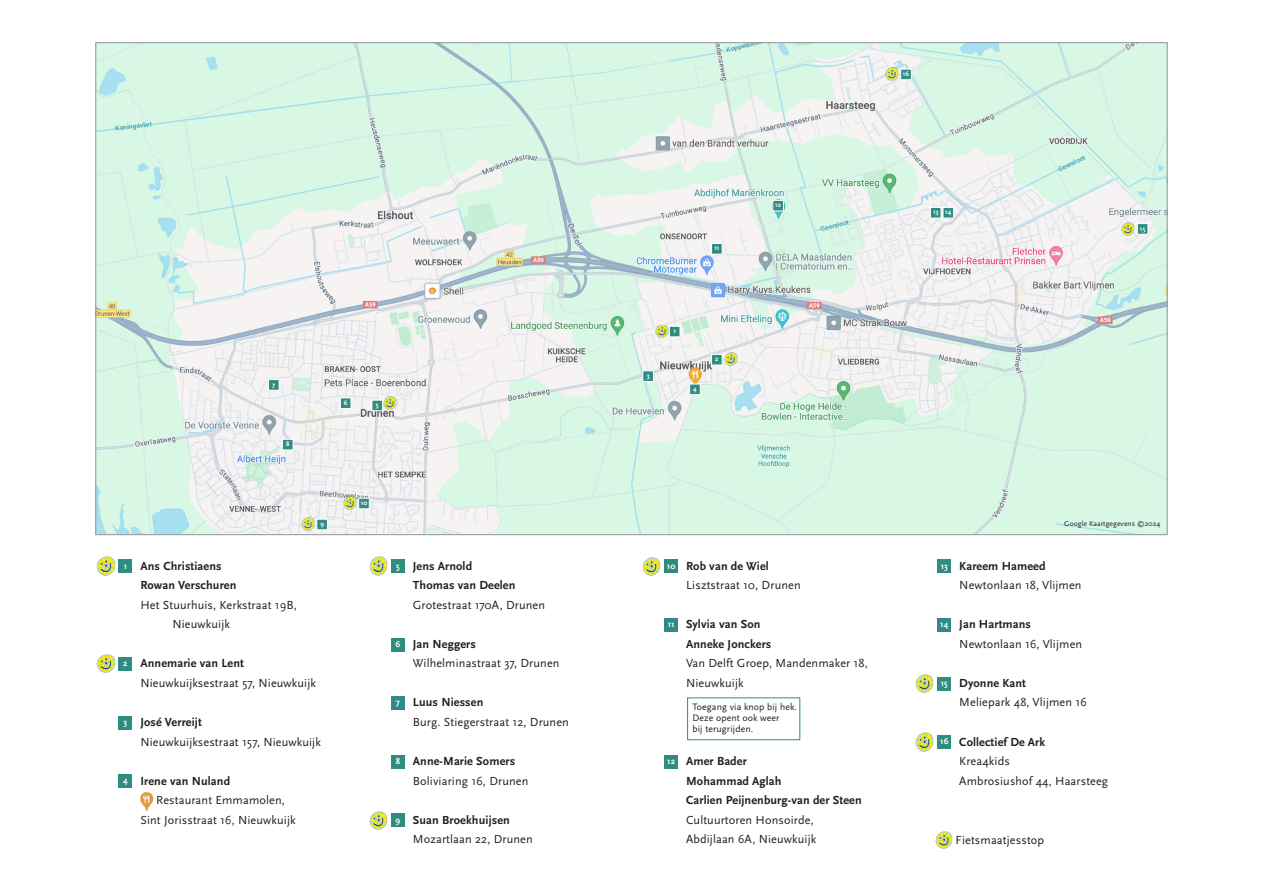
<style>
.page{position:relative;width:1263px;height:893px;background:#fff}
.page>*{position:absolute;margin:0;border:0;box-sizing:border-box;transform-origin:0 0}
.t1{font:12.3px "Scala Sans Pro";letter-spacing:.01em;color:#231f20}
.t2{font:12.15px/19.5px "Scala Sans Pro";letter-spacing:.01em;color:#231f20}
.t3{font:700 12.15px "Scala Sans Pro";letter-spacing:.01em;color:#231f20}
.t4{font:9.75px/10.9px "Scala Sans Pro";letter-spacing:.01em;color:#231f20}
._34_Pagenumber{font:700 8.85px "Scala Sans Pro";letter-spacing:.01em;color:#fff}
.t5{font:7.5px "Scala Sans Pro";letter-spacing:.01em;color:#231f20}
._34_Pagenumber-2{font:700 6.75px "Scala Sans Pro";letter-spacing:.01em;color:#fff}
</style>
<div class="page">
<img style="left:935px;top:831px;width:17px;height:17px">
<img style="left:915px;top:674px;width:19px;height:18px">
<img style="left:915px;top:733px;width:19px;height:18px">
<img style="left:642px;top:557px;width:19px;height:19px">
<div style="left:118px;top:559px;width:14px;height:14px;background:#2f8c81"></div>
<div style="left:118px;top:657px;width:14px;height:14px;background:#2f8c81"></div>
<div style="left:118px;top:716px;width:14px;height:14px;background:#2f8c81"></div>
<div style="left:118px;top:774px;width:14px;height:14px;background:#2f8c81"></div>
<div style="left:391px;top:559px;width:14px;height:14px;background:#2f8c81"></div>
<div style="left:391px;top:638px;width:14px;height:13px;background:#2f8c81"></div>
<div style="left:391px;top:696px;width:14px;height:14px;background:#2f8c81"></div>
<div style="left:391px;top:755px;width:14px;height:14px;background:#2f8c81"></div>
<div style="left:391px;top:813px;width:14px;height:14px;background:#2f8c81"></div>
<img style="left:97px;top:557px;width:18px;height:18px">
<img style="left:97px;top:655px;width:18px;height:18px">
<img style="left:369px;top:811px;width:18px;height:18px">
<img style="left:369px;top:557px;width:18px;height:18px">
<img style="left:140px;top:792px;width:14px;height:19px">
<img style="left:98px;top:45px;width:1067px;height:488px">
<div style="left:282px;top:439px;width:11px;height:11px;background:#2f8c81;border:1px solid #fff"></div>
<div style="left:358px;top:498px;width:12px;height:11px;background:#2f8c81;border:1px solid #fff"></div>
<div style="left:268px;top:379px;width:12px;height:12px;background:#2f8c81;border:1px solid #fff"></div>
<div style="left:340px;top:397px;width:11px;height:12px;background:#2f8c81;border:1px solid #fff"></div>
<div style="left:316px;top:519px;width:12px;height:11px;background:#2f8c81;border:1px solid #fff"></div>
<div style="left:371px;top:400px;width:12px;height:11px;background:#2f8c81;border:1px solid #fff"></div>
<div style="left:642px;top:370px;width:12px;height:12px;background:#2f8c81;border:1px solid #fff"></div>
<div style="left:689px;top:384px;width:12px;height:11px;background:#2f8c81;border:1px solid #fff"></div>
<div style="left:711px;top:354px;width:12px;height:11px;background:#2f8c81;border:1px solid #fff"></div>
<div style="left:711px;top:243px;width:12px;height:12px;background:#2f8c81;border:1px solid #fff"></div>
<div style="left:772px;top:200px;width:12px;height:11px;background:#2f8c81;border:1px solid #fff"></div>
<div style="left:1137px;top:223px;width:11px;height:12px;background:#2f8c81;border:1px solid #fff"></div>
<div style="left:930px;top:207px;width:11px;height:11px;background:#2f8c81;border:1px solid #fff"></div>
<div style="left:900px;top:69px;width:12px;height:11px;background:#2f8c81;border:1px solid #fff"></div>
<div style="left:942px;top:207px;width:12px;height:11px;background:#2f8c81;border:1px solid #fff"></div>
<div style="left:669px;top:326px;width:11px;height:11px;background:#2f8c81;border:1px solid #fff"></div>
<svg style="left:655px;top:325px;width:13px;height:13px"></svg>
<svg style="left:724px;top:352px;width:13px;height:13px"></svg>
<svg style="left:383px;top:397px;width:13px;height:13px"></svg>
<svg style="left:344px;top:497px;width:13px;height:13px"></svg>
<svg style="left:301px;top:518px;width:13px;height:13px"></svg>
<svg style="left:1122px;top:222px;width:13px;height:13px"></svg>
<svg style="left:885px;top:68px;width:13px;height:13px"></svg>
<div style="left:664px;top:559px;width:14px;height:14px;background:#2f8c81"></div>
<div style="left:664px;top:618px;width:14px;height:14px;background:#2f8c81"></div>
<div style="left:664px;top:755px;width:14px;height:14px;background:#2f8c81"></div>
<div style="left:937px;top:559px;width:14px;height:14px;background:#2f8c81"></div>
<div style="left:937px;top:618px;width:14px;height:14px;background:#2f8c81"></div>
<div style="left:937px;top:677px;width:14px;height:14px;background:#2f8c81"></div>
<div style="left:937px;top:735px;width:14px;height:14px;background:#2f8c81"></div>
<div style="left:687px;top:698px;width:113px;height:42px;border:1px solid #2f8c81"></div>
<p class="_34_Pagenumber-2" style="left:903px;top:70px;width:8px">16</p>
<p class="_34_Pagenumber-2" style="left:775px;top:201px;width:8px">12</p>
<p class="_34_Pagenumber-2" style="left:933px;top:208px;width:7px">13</p>
<p class="_34_Pagenumber-2" style="left:945px;top:208px;width:8px">14</p>
<p class="_34_Pagenumber-2" style="left:1140px;top:224px;width:7px">15</p>
<p class="_34_Pagenumber-2" style="left:714px;top:244px;width:7px">11</p>
<p class="_34_Pagenumber-2" style="left:673px;top:327px;width:4px">1</p>
<p class="_34_Pagenumber-2" style="left:715px;top:355px;width:5px">2</p>
<p class="_34_Pagenumber-2" style="left:647px;top:372px;width:4px">3</p>
<p class="_34_Pagenumber-2" style="left:272px;top:380px;width:5px">7</p>
<p class="_34_Pagenumber-2" style="left:693px;top:385px;width:5px">4</p>
<p class="_34_Pagenumber-2" style="left:344px;top:399px;width:5px">6</p>
<p class="_34_Pagenumber-2" style="left:376px;top:401px;width:4px">5</p>
<p class="_34_Pagenumber-2" style="left:286px;top:440px;width:5px">8</p>
<p class="_34_Pagenumber-2" style="left:361px;top:499px;width:8px">10</p>
<p class="_34_Pagenumber-2" style="left:320px;top:520px;width:5px">9</p>
<p class="t5" style="left:1064px;top:519px;width:98px">Google Kaartgegevens ©2024</p>
<p class="_34_Pagenumber" style="left:124px;top:561px;width:5px">1</p>
<p class="t3" style="left:140px;top:559px;width:83px">Ans Christiaens</p>
<p class="t3" style="left:140px;top:578px;width:98px">Rowan Verschuren</p>
<p class="t2" style="left:172px;top:595px;width:126px;text-indent:-32px">Het Stuurhuis, Kerkstraat 19B,<br>Nieuwkuijk</p>
<p class="_34_Pagenumber" style="left:123px;top:658px;width:6px">2</p>
<p class="t3" style="left:140px;top:656px;width:105px">Annemarie van Lent</p>
<p class="t2" style="left:140px;top:673px;width:177px">Nieuwkuijksestraat 57, Nieuwkuijk</p>
<p class="_34_Pagenumber" style="left:124px;top:717px;width:5px">3</p>
<p class="t3" style="left:140px;top:715px;width:63px">José Verreijt</p>
<p class="t2" style="left:140px;top:732px;width:182px">Nieuwkuijksestraat 157, Nieuwkuijk</p>
<p class="_34_Pagenumber" style="left:123px;top:775px;width:6px">4</p>
<p class="t3" style="left:140px;top:774px;width:91px">Irene van Nuland</p>
<p class="t2" style="left:140px;top:790px;width:157px;text-align:center">Restaurant Emmamolen,<br>Sint Jorisstraat 16, Nieuwkuijk</p>
<p class="_34_Pagenumber" style="left:396px;top:561px;width:5px">5</p>
<p class="t3" style="left:413px;top:559px;width:61px">Jens Arnold</p>
<p class="t3" style="left:413px;top:578px;width:104px">Thomas van Deelen</p>
<p class="t2" style="left:413px;top:595px;width:134px">Grotestraat 170A, Drunen</p>
<p class="_34_Pagenumber" style="left:395px;top:639px;width:6px">6</p>
<p class="t3" style="left:413px;top:637px;width:65px">Jan Neggers</p>
<p class="t2" style="left:413px;top:654px;width:148px">Wilhelminastraat 37, Drunen</p>
<p class="_34_Pagenumber" style="left:396px;top:697px;width:6px">7</p>
<p class="t3" style="left:413px;top:695px;width:72px">Luus Niessen</p>
<p class="t2" style="left:413px;top:712px;width:158px">Burg. Stiegerstraat 12, Drunen</p>
<p class="_34_Pagenumber" style="left:396px;top:756px;width:6px">8</p>
<p class="t3" style="left:413px;top:754px;width:104px">Anne-Marie Somers</p>
<p class="t2" style="left:413px;top:771px;width:117px">Boliviaring 16, Drunen</p>
<p class="_34_Pagenumber" style="left:395px;top:815px;width:6px">9</p>
<p class="t3" style="left:413px;top:813px;width:98px">Suan Broekhuijsen</p>
<p class="t2" style="left:413px;top:830px;width:121px">Mozartlaan 22, Drunen</p>
<p class="_34_Pagenumber" style="left:667px;top:561px;width:10px">10</p>
<p class="t3" style="left:686px;top:559px;width:84px">Rob van de Wiel</p>
<p class="t2" style="left:686px;top:576px;width:116px">Lisztstraat 10, Drunen</p>
<p class="_34_Pagenumber" style="left:668px;top:619px;width:8px">11</p>
<p class="t3" style="left:686px;top:617px;width:76px">Sylvia van Son</p>
<p class="t3" style="left:686px;top:637px;width:87px">Anneke Jonckers</p>
<p class="t2" style="left:686px;top:654px;width:183px">Van Delft Groep, Mandenmaker 18,<br>Nieuwkuijk</p>
<p class="t4" style="left:692px;top:701px;width:106px">Toegang via knop bij hek.<br>Deze opent ook weer<br>bij terugrijden.</p>
<p class="_34_Pagenumber" style="left:667px;top:756px;width:9px">12</p>
<p class="t3" style="left:686px;top:754px;width:62px">Amer Bader</p>
<p class="t3" style="left:686px;top:774px;width:97px">Mohammad Aglah</p>
<p class="t3" style="left:686px;top:793px;width:177px">Carlien Peijnenburg-van der Steen</p>
<p class="t2" style="left:686px;top:810px;width:132px">Cultuurtoren Honsoirde,<br>Abdijlaan 6A, Nieuwkuijk</p>
<p class="_34_Pagenumber" style="left:941px;top:561px;width:9px">13</p>
<p class="t3" style="left:959px;top:559px;width:88px">Kareem Hameed</p>
<p class="t2" style="left:959px;top:576px;width:124px">Newtonlaan 18, Vlijmen</p>
<p class="_34_Pagenumber" style="left:940px;top:619px;width:10px">14</p>
<p class="t3" style="left:959px;top:617px;width:73px">Jan Hartmans</p>
<p class="t2" style="left:959px;top:634px;width:124px">Newtonlaan 16, Vlijmen</p>
<p class="_34_Pagenumber" style="left:941px;top:678px;width:9px">15</p>
<p class="t3" style="left:959px;top:676px;width:68px">Dyonne Kant</p>
<p class="t2" style="left:959px;top:693px;width:129px">Meliepark 48, Vlijmen 16</p>
<p class="_34_Pagenumber" style="left:940px;top:736px;width:10px">16</p>
<p class="t3" style="left:959px;top:735px;width:87px">Collectief De Ark</p>
<p class="t2" style="left:959px;top:751px;width:52px">Krea4kids</p>
<p class="t2" style="left:959px;top:771px;width:150px">Ambrosiushof 44, Haarsteeg</p>
<p class="t1" style="left:955px;top:833px;width:90px">Fietsmaatjesstop</p>
</div>
